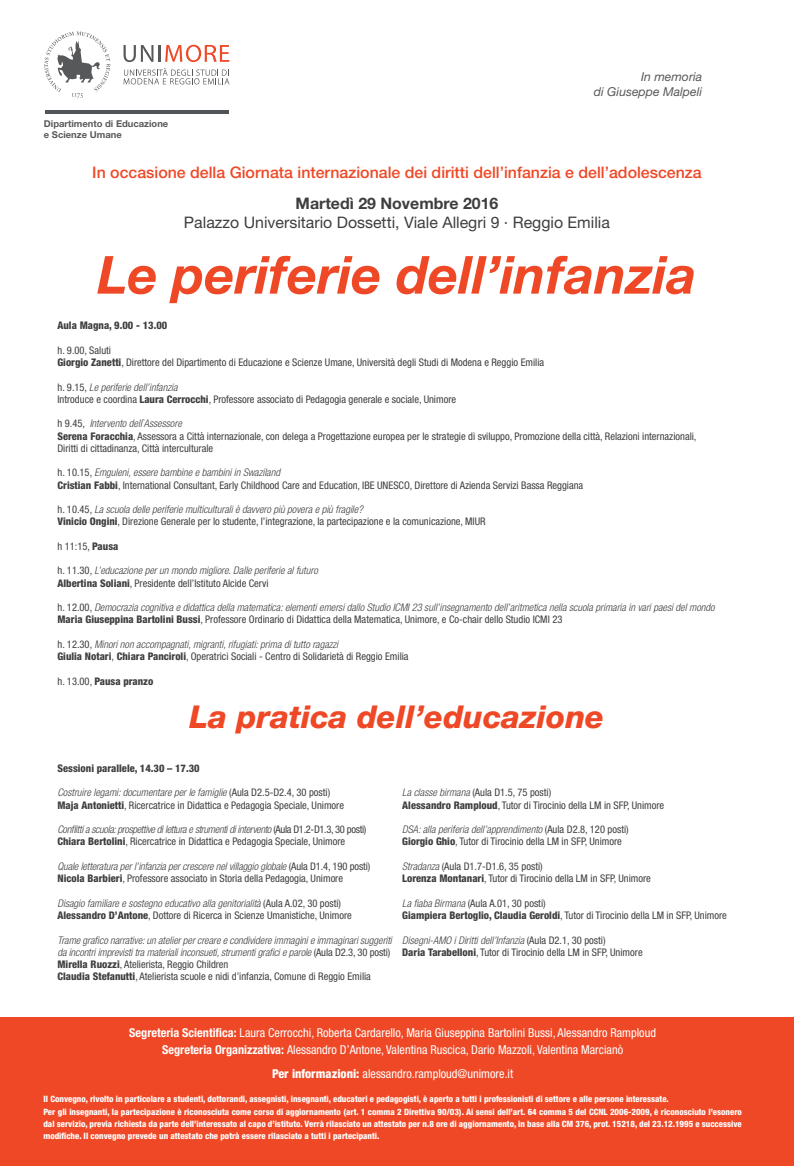
<style>
.page{position:relative;width:794px;height:1166px;background:#fff}
.page>*{position:absolute;margin:0;border:0;box-sizing:border-box;transform-origin:0 0}
.t1{font:italic 700 52.5px "Helvetica Neue LT Std";color:#ef4826}
.t2{font:italic 800 31.5px "Helvetica Neue LT Std";color:#ef4826}
.t3{font:500 15.92px "Helvetica Neue LT Std";color:#ef4826}
.t4{font:15.92px "Helvetica Neue LT Std";color:#3e3e3f}
.t5{font:700 15.92px "Helvetica Neue LT Std";color:#3e3e3f}
.t6{font:condensed 12.25px/17.5px "Helvetica Neue LT Std";color:#fff;text-align:center}
.t7{font:italic 12.25px/15.8px "Helvetica Neue LT Std";color:#57585a;text-align:right}
.t8{font:condensed 10.5px/12.2px "Helvetica Neue LT Std";color:#3e3e3f}
.t9{font:italic 300 condensed 10.5px/12.2px "Helvetica Neue LT Std";color:#3e3e3f}
.t10{font:800 condensed 10.5px "Helvetica Neue LT Std";color:#3e3e3f}
.t11{font:700 9.45px/10.7px "Helvetica Neue LT Std";color:#57585a}
.t12{font:800 condensed 8.75px/12.2px "Helvetica Neue LT Std";color:#fff}
.s1{font-weight:800}
.s2{font-weight:300;font-style:italic}
.s3{font-weight:400;font-style:normal}
.s4{font-weight:800;font-style:normal}
.s5{font-weight:400}
.s6{font-weight:700}
</style>
<div class="page">
<div style="left:0;top:1017px;width:794px;height:149px;background:#ef4826"></div>
<hr style="left:45px;top:111px;width:184px;height:3px;background:#515458">
<svg style="left:44px;top:31px;width:66px;height:67px"></svg>
<svg style="left:124px;top:45px;width:29px;height:17px"></svg>
<hr style="left:158px;top:45px;width:3px;height:17px;background:#57585a">
<svg style="left:165px;top:45px;width:64px;height:17px"></svg>
<svg style="left:124px;top:68px;width:105px;height:16px"></svg>
<p class="t11" style="left:44px;top:118px;width:126px">Dipartimento di Educazione e Scienze Umane</p>
<p class="t7" style="left:594px;top:68px;width:110px">In memoria<br>di Giuseppe Malpeli</p>
<h3 class="t3" style="left:92px;top:162px;width:611px">In occasione della Giornata internazionale dei diritti dell’infanzia e dell’adolescenza</h3>
<h3 class="t5" style="left:295px;top:194px;width:204px">Martedì 29 Novembre 2016</h3>
<h3 class="t4" style="left:184px;top:213px;width:427px">Palazzo Universitario Dossetti, Viale Allegri 9 · Reggio Emilia</h3>
<h1 class="t1" style="left:97px;top:242px;width:600px">Le periferie dell’infanzia</h1>
<p class="t10" style="left:57px;top:319px;width:111px">Aula Magna, 9.00 - 13.00</p>
<p class="t8" style="left:57px;top:344px;width:488px">h. 9.00, Saluti<br><span class="s1">Giorgio Zanetti</span>, Direttore del Dipartimento di Educazione e Scienze Umane, Università degli Studi di Modena e Reggio Emilia</p>
<p class="t8" style="left:57px;top:381px;width:400px">h. 9.15, <span class="s2">Le periferie dell’infanzia<br></span>Introduce e coordina <span class="s1">Laura Cerrocchi</span>, Professore associato di Pedagogia generale e sociale, Unimore</p>
<p class="t8" style="left:57px;top:417px;width:640px">h 9.45, <span class="s2">Intervento dell`Assessore<br></span><span class="s1">Serena Foracchia</span>, Assessora a Città internazionale, con delega a Progettazione europea per le strategie di sviluppo, Promozione della città, Relazioni internazionali,<br>Diritti di cittadinanza, Città interculturale</p>
<p class="t8" style="left:57px;top:466px;width:527px">h. 10.15, <span class="s2">Emguleni, essere bambine e bambini in Swaziland<br></span><span class="s1">Cristian Fabbi</span>, International Consultant, Early Childhood Care and Education, IBE UNESCO, Direttore di Azienda Servizi Bassa Reggiana</p>
<p class="t8" style="left:57px;top:503px;width:430px">h. 10.45, <span class="s2">La scuola delle periferie multiculturali è davvero più povera e più fragile?<br></span><span class="s1">Vinicio Ongini</span>, Direzione Generale per lo studente, l’integrazione, la partecipazione e la comunicazione, MIUR</p>
<p class="t8" style="left:57px;top:540px;width:62px">h 11:15, <span class="s1">Pausa</span></p>
<p class="t9" style="left:57px;top:565px;width:262px"><span class="s3">h. 11.30,</span> L’educazione per un mondo migliore. Dalle periferie al futuro<br><span class="s4">Albertina Soliani</span><span class="s3">, Presidente dell’Istituto Alcide Cervi</span></p>
<p class="t9" style="left:57px;top:601px;width:658px"><span class="s3">h. 12.00,</span> Democrazia cognitiva e didattica della matematica: elementi emersi dallo Studio ICMI 23 sull’insegnamento dell’aritmetica nella scuola primaria in vari paesi del mondo<br><span class="s4">Maria Giuseppina Bartolini Bussi</span><span class="s3">, Professore Ordinario di Didattica della Matematica, Unimore, e Co-chair dello Studio ICMI 23</span></p>
<p class="t8" style="left:57px;top:638px;width:353px">h. 12.30, <span class="s2">Minori non accompagnati, migranti, rifugiati: prima di tutto ragazzi<br></span><span class="s1">Giulia Notari</span>, <span class="s1">Chiara Panciroli</span>, Operatrici Sociali - Centro di Solidarietà di Reggio Emilia</p>
<p class="t10" style="left:57px;top:674px;width:97px"><span class="s5">h. 13.00,</span> Pausa pranzo</p>
<h2 class="t2" style="left:189px;top:698px;width:416px">La pratica dell’educazione</h2>
<p class="t10" style="left:57px;top:762px;width:144px">Sessioni parallele, 14.30 – 17.30</p>
<p class="t8" style="left:57px;top:786px;width:288px"><span class="s2">Costruire legami: documentare per le famiglie</span> (Aula D2.5-D2.4, 30 posti)<br><span class="s1">Maja Antonietti</span>, Ricercatrice in Didattica e Pedagogia Speciale, Unimore</p>
<p class="t8" style="left:57px;top:823px;width:310px"><span class="s2">Conflitti a scuola: prospettive di lettura e strumenti di intervento</span> (Aula D1.2-D1.3, 30 posti)<br><span class="s1">Chiara Bertolini</span>, Ricercatrice in Didattica e Pedagogia Speciale, Unimore</p>
<p class="t8" style="left:57px;top:860px;width:314px"><span class="s2">Quale letteratura per l’infanzia per crescere nel villaggio globale</span> (Aula D1.4, 190 posti)<br><span class="s1">Nicola Barbieri</span>, Professore associato in Storia della Pedagogia, Unimore</p>
<p class="t8" style="left:57px;top:897px;width:296px"><span class="s2">Disagio familiare e sostegno educativo alla genitorialità</span> (Aula A.02, 30 posti)<br><span class="s1">Alessandro D’Antone</span>, Dottore di Ricerca in Scienze Umanistiche, Unimore</p>
<p class="t9" style="left:57px;top:934px;width:336px">Trame grafico narrative: un atelier per creare e condividere immagini e immaginari suggeriti da incontri imprevisti tra materiali inconsueti, strumenti grafici e parole <span class="s3">(Aula D2.3, 30 posti)<br></span><span class="s4">Mirella Ruozzi</span><span class="s3">, Atelierista, Reggio Children<br></span><span class="s4">Claudia Stefanutti</span><span class="s3">, Atelierista scuole e nidi d’infanzia, Comune di Reggio Emilia</span></p>
<p class="t8" style="left:402px;top:786px;width:263px"><span class="s2">La classe birmana</span> (Aula D1.5, 75 posti)<br><span class="s1">Alessandro Ramploud</span>, Tutor di Tirocinio della LM in SFP, Unimore</p>
<p class="t8" style="left:402px;top:823px;width:228px"><span class="s2">DSA: alla periferia dell’apprendimento</span> (Aula D2.8, 120 posti)<br><span class="s1">Giorgio Ghio</span>, Tutor di Tirocinio della LM in SFP, Unimore</p>
<p class="t8" style="left:402px;top:860px;width:250px"><span class="s2">Stradanza</span> (Aula D1.7-D1.6, 35 posti)<br><span class="s1">Lorenza Montanari</span>, Tutor di Tirocinio della LM in SFP, Unimore</p>
<p class="t8" style="left:402px;top:897px;width:326px"><span class="s2">La fiaba Birmana</span> (Aula A.01, 30 posti)<br><span class="s1">Giampiera Bertoglio, Claudia Geroldi</span>, Tutor di Tirocinio della LM in SFP, Unimore</p>
<p class="t8" style="left:402px;top:933px;width:242px"><span class="s2">Disegni-AMO i Diritti dell’Infanzia</span> (Aula D2.1, 30 posti)<br><span class="s1">Daria Tarabelloni</span>, Tutor di Tirocinio della LM in SFP, Unimore</p>
<p class="t6" style="left:129px;top:1023px;width:528px"><span class="s6">Segreteria Scientifica:</span> Laura Cerrocchi, Roberta Cardarello, Maria Giuseppina Bartolini Bussi, Alessandro Ramploud<br><span class="s6">Segreteria Organizzativa:</span> Alessandro D’Antone, Valentina Ruscica, Dario Mazzoli, Valentina Marcianò</p>
<p class="t6" style="left:272px;top:1065px;width:243px"><span class="s1">Per informazioni:</span> alessandro.ramploud@unimore.it</p>
<p class="t12" style="left:43px;top:1093px;width:700px">Il Convegno, rivolto in particolare a studenti, dottorandi, assegnisti, insegnanti, educatori e pedagogisti, è aperto a tutti i professionisti di settore e alle persone interessate.<br>Per gli insegnanti, la partecipazione è riconosciuta come corso di aggiornamento (art. 1 comma 2 Direttiva 90/03). Ai sensi dell’art. 64 comma 5 del CCNL 2006-2009, è riconosciuto l’esonero dal servizio, previa richiesta da parte dell’interessato al capo d’istituto. Verrà rilasciato un attestato per n.8 ore di aggiornamento, in base alla CM 376, prot. 15218, del 23.12.1995 e successive modifiche. Il convegno prevede un attestato che potrà essere rilasciato a tutti i partecipanti.</p>
</div>
